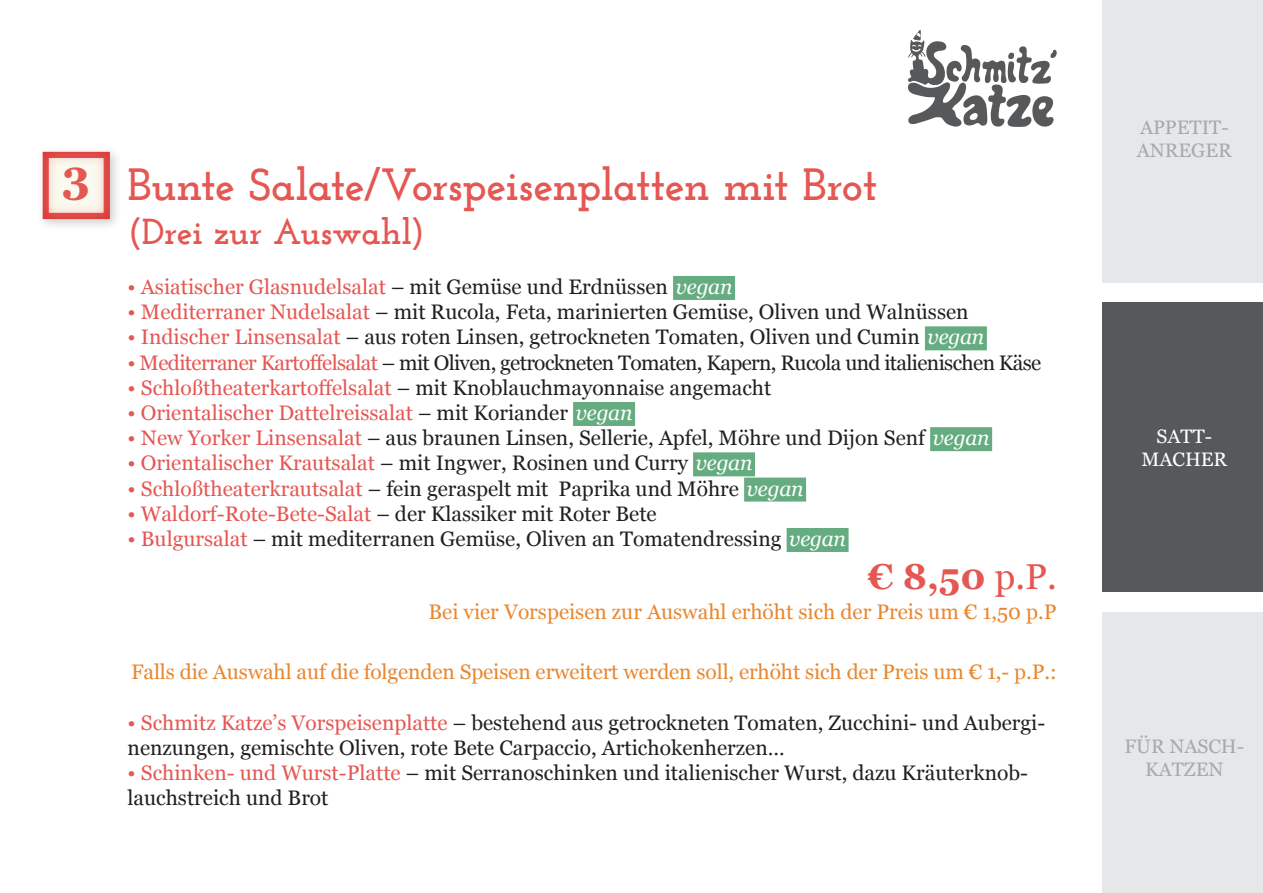
<style>
.page{position:relative;width:1263px;height:893px;background:#fff}
.page>*{position:absolute;margin:0;border:0;box-sizing:border-box;transform-origin:0 0}
.t1{font:700 45px "Josefin Slab";letter-spacing:-.02em;color:#e55753}
.t2{font:700 45px "Georgia";color:#e55753}
.t3{font:700 36px "Josefin Slab";letter-spacing:-.01em;color:#e55753}
.t4{font:700 36px "Georgia";color:#e55753}
.t5{font:21px/25.2px "Georgia";color:#231f20}
.t6{font:21px "Georgia";letter-spacing:-.005em;color:#e9872f}
.t7{font:21px "Georgia";color:#e55753}
.t8{font:21px "Georgia";letter-spacing:-.03em;color:#231f20}
.t9{font:19.5px/23.4px "Georgia";color:#a8a9ad}
.t10{font:19.5px/23.4px "Georgia";color:#fff;text-align:center}
.s1{color:#231f20}
.s2{font-style:italic;color:#fff}
.s3{color:#e55753}
.s4{font-weight:400}
</style>
<div class="page">
<div style="left:1102px;top:612px;width:161px;height:281px;background:#e6e7e9"></div>
<div style="left:1102px;top:302px;width:161px;height:290px;background:#57585a"></div>
<div style="left:1102px;top:0;width:161px;height:283px;background:#e6e7e9"></div>
<svg style="left:908px;top:30px;width:149px;height:97px"></svg>
<div style="left:673px;top:276px;width:62px;height:24px;background:#65ac80"></div>
<div style="left:925px;top:326px;width:62px;height:24px;background:#65ac80"></div>
<div style="left:573px;top:402px;width:62px;height:24px;background:#65ac80"></div>
<div style="left:930px;top:427px;width:62px;height:24px;background:#65ac80"></div>
<div style="left:693px;top:452px;width:62px;height:24px;background:#65ac80"></div>
<div style="left:744px;top:478px;width:62px;height:24px;background:#65ac80"></div>
<div style="left:787px;top:528px;width:61px;height:24px;background:#65ac80"></div>
<div style="left:37px;top:145px;width:85px;height:86px;background:#231f20;opacity:.23"></div>
<div style="left:42px;top:145px;width:109px;height:75px;background:#e55753;opacity:.75"></div>
<h1 class="t2" style="left:62px;top:148px;width:30px">3</h1>
<h1 class="t1" style="left:128px;top:158px;width:751px">Bunte Salate/Vorspeisenplatten mit Brot</h1>
<h2 class="t3" style="left:128px;top:210px;width:298px">(Drei zur Auswahl)</h2>
<p class="t7" style="left:128px;top:274px;width:606px">• Asiatischer Glasnudelsalat <span class="s1">– mit Gemüse und Erdnüssen</span> <span class="s2">vegan</span></p>
<p class="t5" style="left:128px;top:300px;width:842px"><span class="s3">• Mediterraner Nudelsalat</span> – mit Rucola, Feta, marinierten Gemüse, Oliven und Walnüssen</p>
<p class="t5" style="left:128px;top:325px;width:858px"><span class="s3">• Indischer Linsensalat</span> – aus roten Linsen, getrockneten Tomaten, Oliven und Cumin <span class="s2">vegan</span></p>
<p class="t8" style="left:128px;top:350px;width:915px"><span class="s3">• Mediterraner Kartoffelsalat</span> – mit Oliven, getrockneten Tomaten, Kapern, Rucola und italienischen Käse</p>
<p class="t5" style="left:128px;top:375px;width:645px"><span class="s3">• Schloßtheaterkartoffelsalat</span> – mit Knoblauchmayonnaise angemacht</p>
<p class="t7" style="left:128px;top:400px;width:506px">• Orientalischer Dattelreissalat <span class="s1">– mit Koriander</span> <span class="s2">vegan</span></p>
<p class="t5" style="left:128px;top:426px;width:863px"><span class="s3">• New Yorker Linsensalat</span> – aus braunen Linsen, Sellerie, Apfel, Möhre und Dijon Senf <span class="s2">vegan</span></p>
<p class="t5" style="left:128px;top:451px;width:626px"><span class="s3">• Orientalischer Krautsalat</span> – mit Ingwer, Rosinen und Curry <span class="s2">vegan</span></p>
<p class="t5" style="left:128px;top:476px;width:677px"><span class="s3">• Schloßtheaterkrautsalat</span> – fein geraspelt mit Paprika und Möhre <span class="s2">vegan</span></p>
<p class="t5" style="left:128px;top:501px;width:531px"><span class="s3">• Waldorf-Rote-Bete-Salat</span> – der Klassiker mit Roter Bete</p>
<p class="t5" style="left:128px;top:527px;width:720px"><span class="s3">• Bulgursalat</span> – mit mediterranen Gemüse, Oliven an Tomatendressing <span class="s2">vegan</span></p>
<h2 class="t4" style="left:868px;top:554px;width:190px">€ 8,50 <span class="s4">p.P.</span></h2>
<p class="t6" style="left:428px;top:599px;width:628px">Bei vier Vorspeisen zur Auswahl erhöht sich der Preis um € 1,50 p.P</p>
<p class="t6" style="left:131px;top:659px;width:927px">Falls die Auswahl auf die folgenden Speisen erweitert werden soll, erhöht sich der Preis um € 1,- p.P.:</p>
<p class="t5" style="left:128px;top:710px;width:919px"><span class="s3">• Schmitz Katze’s Vorspeisenplatte</span> – bestehend aus getrockneten Tomaten, Zucchini- und Aubergi&shy;nenzungen, gemischte Oliven, rote Bete Carpaccio, Artichokenherzen…</p>
<p class="t5" style="left:128px;top:761px;width:902px"><span class="s3">• Schinken- und Wurst-Platte</span> – mit Serranoschinken und italienischer Wurst, dazu Kräuterknob&shy;lauchstreich und Brot</p>
<p class="t9" style="left:1137px;top:116px;width:97px">Appetit-<br>Anreger</p>
<p class="t10" style="left:1141px;top:424px;width:87px">satt&shy;macher</p>
<p class="t9" style="left:1124px;top:735px;width:121px;text-align:center">für nasch&shy;katzen</p>
</div>
